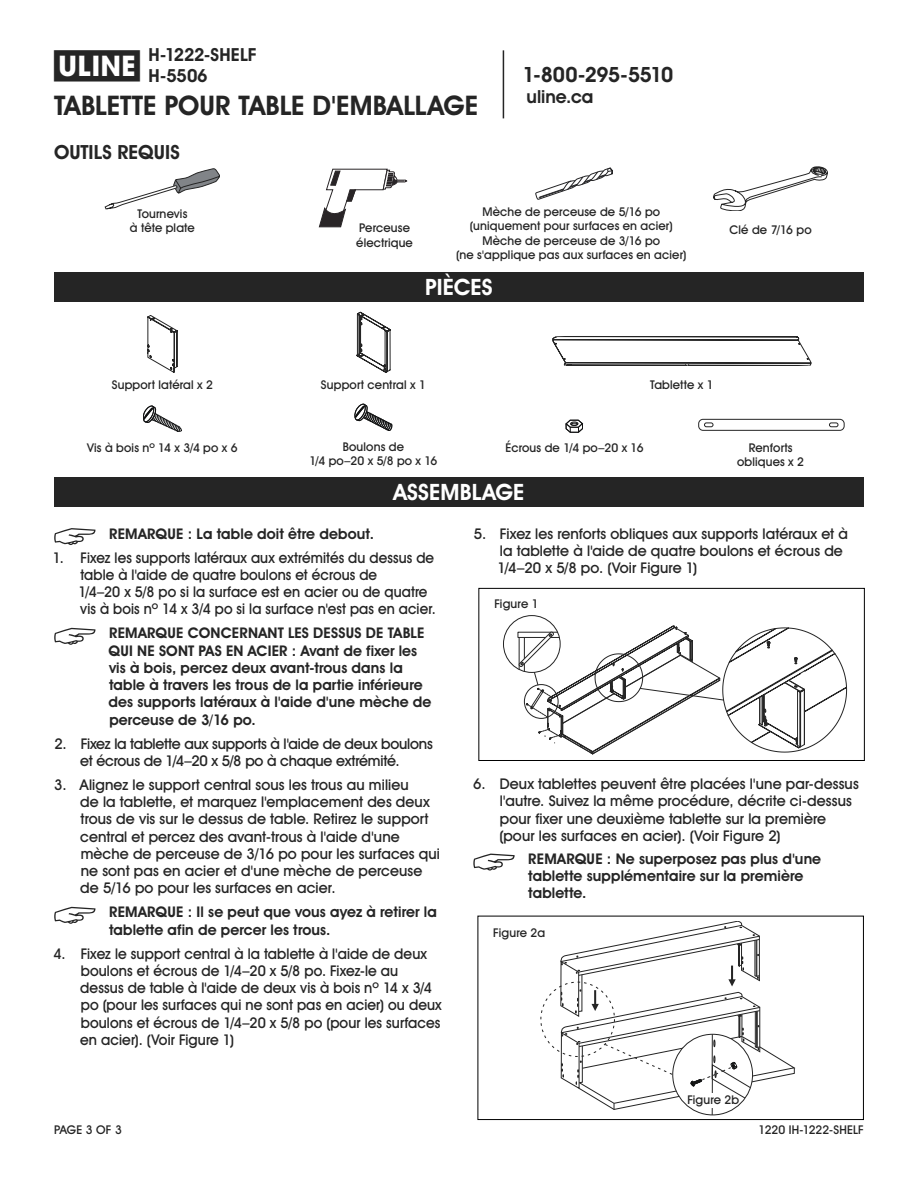
<style>
.page{position:relative;width:918px;height:1188px;background:#fff}
.page>*{position:absolute;margin:0;border:0;box-sizing:border-box;transform-origin:0 0}
.t1{font:700 28.5px "Uline Two Knine";color:#252525}
.t2{font:700 27px "Uline Two Knine";letter-spacing:.005em;color:#252525}
.t3{font:700 22.5px "Uline Two Knine";letter-spacing:.005em;color:#fff}
.t4{font:700 21px "Uline Two Knine";letter-spacing:-.02em;color:#252525}
.t5{font:700 19.5px "Uline Two Knine";letter-spacing:.005em;color:#252525}
.t6{font:700 18px/21px "Uline Two Knine";letter-spacing:-.005em;color:#252525}
.t7{font:14.7px/17.2px "Uline Two Knine";letter-spacing:.005em;color:#252525}
.t8{font:700 14.7px/17.2px "Uline Two Knine";letter-spacing:.005em;color:#252525}
.t9{font:14.7px/17.2px "Uline Two Knine";letter-spacing:.005em;color:#252525;scale:.96 1}
.t10{font:12px/14.4px "Uline Two Knine";letter-spacing:.015em;color:#252525;text-align:center}
</style>
<div class="page">
<hr style="left:503px;top:50px;width:1px;height:68px;background:#252525">
<svg style="left:54px;top:528px;width:41px;height:17px"></svg>
<svg style="left:54px;top:628px;width:41px;height:17px"></svg>
<svg style="left:54px;top:907px;width:41px;height:17px"></svg>
<svg style="left:473px;top:854px;width:42px;height:17px"></svg>
<div style="left:54px;top:477px;width:810px;height:30px;background:#252525"></div>
<svg style="left:714px;top:167px;width:113px;height:44px"></svg>
<svg style="left:105px;top:168px;width:115px;height:41px"></svg>
<svg style="left:319px;top:169px;width:88px;height:58px"></svg>
<div style="left:54px;top:272px;width:810px;height:30px;background:#252525"></div>
<svg style="left:536px;top:167px;width:77px;height:33px"></svg>
<svg style="left:148px;top:315px;width:29px;height:58px"></svg>
<svg style="left:356px;top:312px;width:34px;height:61px"></svg>
<svg style="left:552px;top:336px;width:260px;height:30px"></svg>
<svg style="left:143px;top:406px;width:39px;height:26px"></svg>
<svg style="left:355px;top:404px;width:37px;height:27px"></svg>
<svg style="left:566px;top:420px;width:17px;height:12px"></svg>
<div style="left:698px;top:419px;width:147px;height:12px;border:1px solid #252525;border-radius:4px"></div>
<svg style="left:704px;top:423px;width:9px;height:4px"></svg>
<svg style="left:829px;top:423px;width:9px;height:4px"></svg>
<div style="left:478px;top:916px;width:386px;height:204px;border:1px solid #000"></div>
<svg style="left:560px;top:922px;width:235px;height:193px"></svg>
<div style="left:701px;top:1093px;width:23px;height:15px;background:#fff"></div>
<div style="left:478px;top:588px;width:387px;height:173px;border:1px solid #000"></div>
<svg style="left:517px;top:625px;width:330px;height:130px"></svg>
<h1 class="t1" style="left:54px;top:49px;width:87px">π</h1>
<p class="t6" style="left:148px;top:44px;width:109px">H-1222-SHELF<br>H-5506</p>
<h2 class="t2" style="left:54px;top:89px;width:426px">TABLETTE POUR TABLE D'EMBALLAGE</h2>
<h3 class="t5" style="left:54px;top:141px;width:127px">OUTILS REQUIS</h3>
<h3 class="t4" style="left:522px;top:62px;width:152px">1-800-295-5510</h3>
<p class="t6" style="left:527px;top:86px;width:68px">uline.ca</p>
<p class="t10" style="left:130px;top:206px;width:66px">Tournevis<br>à tête plate</p>
<p class="t10" style="left:456px;top:204px;width:232px">Mèche de perceuse de 5/16 po (uniquement pour surfaces en acier)<br>Mèche de perceuse de 3/16 po<br>(ne s'applique pas aux surfaces en acier)</p>
<h3 class="t3" style="left:425px;top:273px;width:69px">PIÈCES</h3>
<p class="t10" style="left:359px;top:221px;width:52px">Perceuse</p>
<p class="t10" style="left:730px;top:222px;width:84px">Clé de 7/16 po</p>
<p class="t10" style="left:356px;top:235px;width:58px">électrique</p>
<p class="t10" style="left:112px;top:377px;width:103px">Support latéral x 2</p>
<p class="t10" style="left:321px;top:377px;width:106px">Support central x 1</p>
<p class="t10" style="left:650px;top:377px;width:65px">Tablette x 1</p>
<p class="t10" style="left:87px;top:440px;width:152px">Vis à bois nº 14 x 3/4 po x 6</p>
<p class="t10" style="left:309px;top:439px;width:129px">Boulons de<br>1/4 po–20 x 5/8 po x 16</p>
<p class="t10" style="left:505px;top:440px;width:140px">Écrous de 1/4 po–20 x 16</p>
<p class="t10" style="left:737px;top:440px;width:68px">Renforts obliques x 2</p>
<h3 class="t3" style="left:394px;top:479px;width:132px">ASSEMBLAGE</h3>
<p class="t8" style="left:109px;top:525px;width:266px">REMARQUE : La table doit être debout.</p>
<p class="t9" style="left:78px;top:549px;width:374px;text-indent:-26px">1. Fixez les supports latéraux aux extrémités du dessus de table à l'aide de quatre boulons et écrous de<br>1/4–20 x 5/8 po si la surface est en acier ou de quatre vis à bois nº 14 x 3/4 po si la surface n'est pas en acier.</p>
<p class="t8" style="left:109px;top:624px;width:324px">REMARQUE CONCERNANT LES DESSUS DE TABLE QUI NE SONT PAS EN ACIER : Avant de fixer les vis à bois, percez deux avant-trous dans la table à travers les trous de la partie inférieure des supports latéraux à l'aide d'une mèche de perceuse de 3/16 po.</p>
<p class="t7" style="left:54px;top:735px;width:380px;text-align:center">2. Fixez la tablette aux supports à l'aide de deux boulons et écrous de 1/4–20 x 5/8 po à chaque extrémité.</p>
<p class="t7" style="left:80px;top:776px;width:361px;text-indent:-26px">3. Alignez le support central sous les trous au milieu<br>de la tablette, et marquez l'emplacement des deux trous de vis sur le dessus de table. Retirez le support central et percez des avant-trous à l'aide d'une mèche de perceuse de 3/16 po pour les surfaces qui ne sont pas en acier et d'une mèche de perceuse de 5/16 po pour les surfaces en acier.</p>
<p class="t8" style="left:109px;top:903px;width:329px">REMARQUE : Il se peut que vous ayez à retirer la tablette afin de percer les trous.</p>
<p class="t7" style="left:80px;top:945px;width:363px;text-indent:-27px">4. Fixez le support central à la tablette à l'aide de deux boulons et écrous de 1/4–20 x 5/8 po. Fixez-le au dessus de table à l'aide de deux vis à bois nº 14 x 3/4 po (pour les surfaces qui ne sont pas en acier) ou deux boulons et écrous de 1/4–20 x 5/8 po (pour les surfaces en acier). (Voir Figure 1)</p>
<p class="t7" style="left:497px;top:525px;width:352px;text-indent:-24px">5. Fixez les renforts obliques aux supports latéraux et à la tablette à l'aide de quatre boulons et écrous de<br>1/4–20 x 5/8 po. (Voir Figure 1)</p>
<p class="t10" style="left:494px;top:596px;width:46px">Figure 1</p>
<p class="t7" style="left:499px;top:775px;width:361px;text-indent:-26px">6. Deux tablettes peuvent être placées l'une par-dessus l'autre. Suivez la même procédure, décrite ci-dessus pour fixer une deuxième tablette sur la première (pour les surfaces en acier). (Voir Figure 2)</p>
<p class="t8" style="left:528px;top:850px;width:295px;line-height:16.8px">REMARQUE : Ne superposez pas plus d'une tablette supplémentaire sur la première tablette.</p>
<p class="t10" style="left:493px;top:926px;width:53px">Figure 2a</p>
<p class="t10" style="left:687px;top:1092px;width:53px">Figure 2b</p>
<p class="t10" style="left:54px;top:1122px;width:69px">PAGE 3 OF 3</p>
<p class="t10" style="left:759px;top:1122px;width:107px">1220 IH-1222-SHELF</p>
</div>
